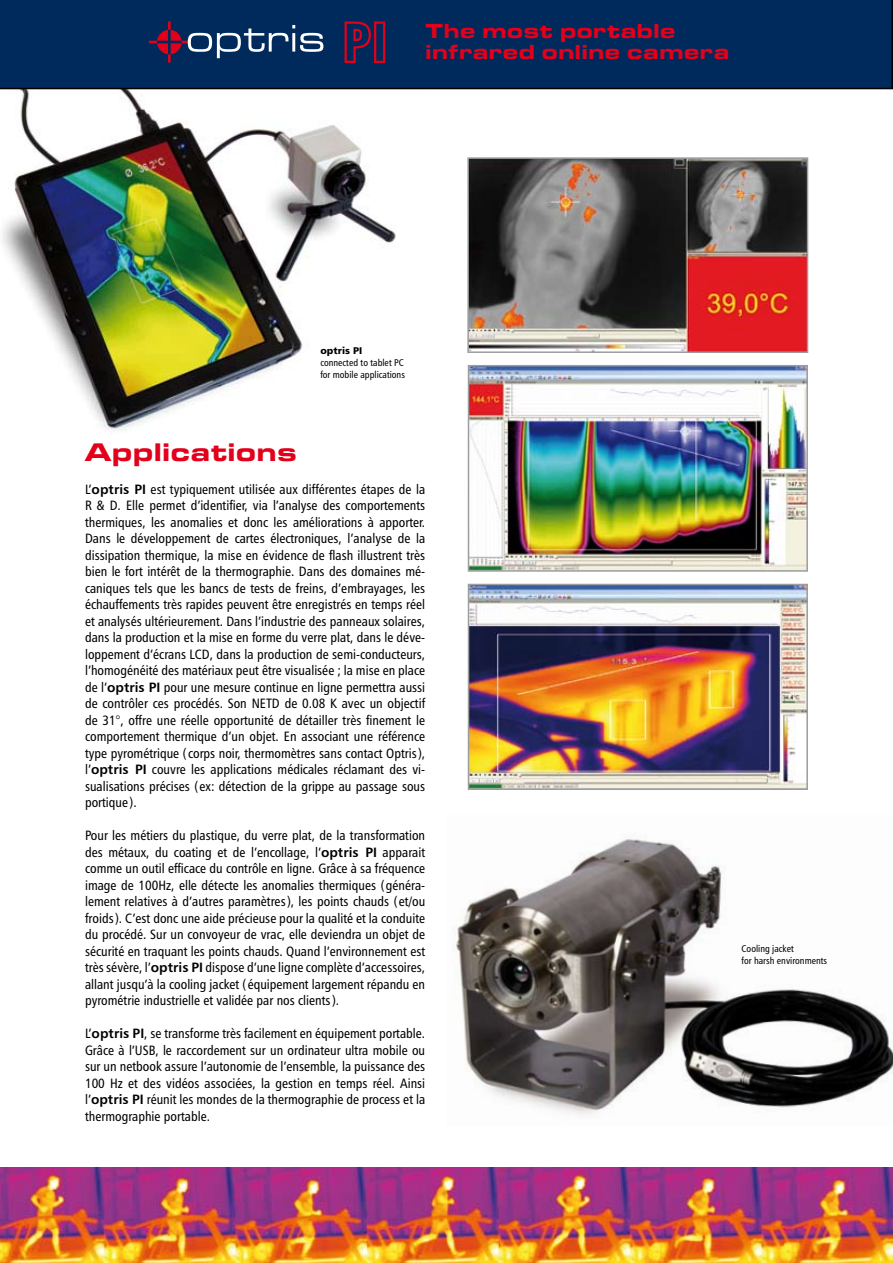
<style>
.page{position:relative;width:893px;height:1263px;background:#fff}
.page>*{position:absolute;margin:0;border:0;box-sizing:border-box;transform-origin:0 0}
.t1{font:26.4px "Microgramma D Bol Ext";letter-spacing:.06em;color:#e2001a}
.t2{font:21.15px/21.1px "Microgramma D Bol Ext";letter-spacing:.06em;color:#e2001a}
.t3{font:13.5px/16.5px "Humanist 777 BT Roman Condensed B";color:#000;text-align:justify}
.t4{font:9.75px/12px "Humanist 777 BT Roman Condensed B";color:#000}
.t5{font:9.75px "Humanist 777 BT Black B";color:#000}
.s1{font-family:"Humanist 777 BT Bold B"}
</style>
<div class="page">
<img style="left:0;top:89px;width:425px;height:342px">
<img style="left:453px;top:839px;width:440px;height:276px">
<div style="left:0;top:0;width:893px;height:89px;background:#002a5b"></div>
<img style="left:470px;top:160px;width:335px;height:190px">
<div style="left:467px;top:157px;width:341px;height:196px;border:2px solid #9c9d9f"></div>
<img style="left:471px;top:368px;width:334px;height:201px">
<div style="left:468px;top:365px;width:340px;height:207px;border:2px solid #9c9d9f"></div>
<img style="left:471px;top:587px;width:334px;height:200px">
<div style="left:468px;top:584px;width:340px;height:206px;border:2px solid #9c9d9f"></div>
<svg style="left:149px;top:22px;width:174px;height:41px;background:#2f436c"></svg>
<svg style="left:345px;top:22px;width:40px;height:41px;background:#451c46"></svg>
<img style="left:0;top:1168px;width:893px;height:95px">
<h2 class="t2" style="left:426px;top:19px;width:305px">The most portable infrared online camera</h2>
<p class="t5" style="left:320px;top:344px;width:43px">optris PI</p>
<p class="t4" style="left:320px;top:356px;width:86px">connected to tablet PC for mobile applications</p>
<h1 class="t1" style="left:85px;top:434px;width:213px">Applications</h1>
<p class="t3" style="left:85px;top:481px;width:342px">L’<span class="s1">optris PI</span> est typiquement utilisée aux différentes étapes de la R &amp; D. Elle permet d’identifier, via l’analyse des comportements thermiques, les anomalies et donc les améliorations à apporter.<br>Dans le développement de cartes électroniques, l’analyse de la dissipation thermique, la mise en évidence de flash illustrent très bien le fort intérêt de la thermographie. Dans des domaines mé&shy;caniques tels que les bancs de tests de freins, d’embrayages, les échauffements très rapides peuvent être enregistrés en temps réel et analysés ultérieurement. Dans l’industrie des panneaux solaires, dans la production et la mise en forme du verre plat, dans le déve&shy;loppement d’écrans LCD, dans la production de semi-conducteurs, l’homogénéité des matériaux peut être visualisée ; la mise en place de l’<span class="s1">optris PI</span> pour une mesure continue en ligne permettra aussi de contrôler ces procédés. Son NETD de 0.08 K avec un objectif de 31°, offre une réelle opportunité de détailler très finement le comportement thermique d’un objet. En associant une référence type pyrométrique (corps noir, thermomètres sans contact Optris), l’<span class="s1">optris PI</span> couvre les applications médicales réclamant des vi&shy;sualisations précises ( ex: détection de la grippe au passage sous portique ).</p>
<p class="t3" style="left:85px;top:827px;width:342px">Pour les métiers du plastique, du verre plat, de la transformation des métaux, du coating et de l’encollage, l’<span class="s1">optris PI</span> apparait comme un outil efficace du contrôle en ligne. Grâce à sa fréquence image de 100Hz, elle détecte les anomalies thermiques (généra&shy;lement relatives à d’autres paramètres), les points chauds ( et/ou froids). C’est donc une aide précieuse pour la qualité et la conduite du procédé. Sur un convoyeur de vrac, elle deviendra un objet de sécurité en traquant les points chauds. Quand l’environnement est très sévère, l’<span class="s1">optris PI</span> dispose d’une ligne complète d’accessoires, allant jusqu’à la cooling jacket ( équipement largement répandu en pyrométrie industrielle et validée par nos clients).</p>
<p class="t3" style="left:85px;top:1025px;width:342px">L’<span class="s1">optris PI</span>, se transforme très facilement en équipement portable.<br>Grâce à l’USB, le raccordement sur un ordinateur ultra mobile ou sur un netbook assure l’autonomie de l’ensemble, la puissance des 100 Hz et des vidéos associées, la gestion en temps réel. Ainsi l’<span class="s1">optris PI</span> réunit les mondes de la thermographie de process et la thermographie portable.</p>
<p class="t4" style="left:742px;top:942px;width:87px">Cooling jacket<br>for harsh environments</p>
</div>
